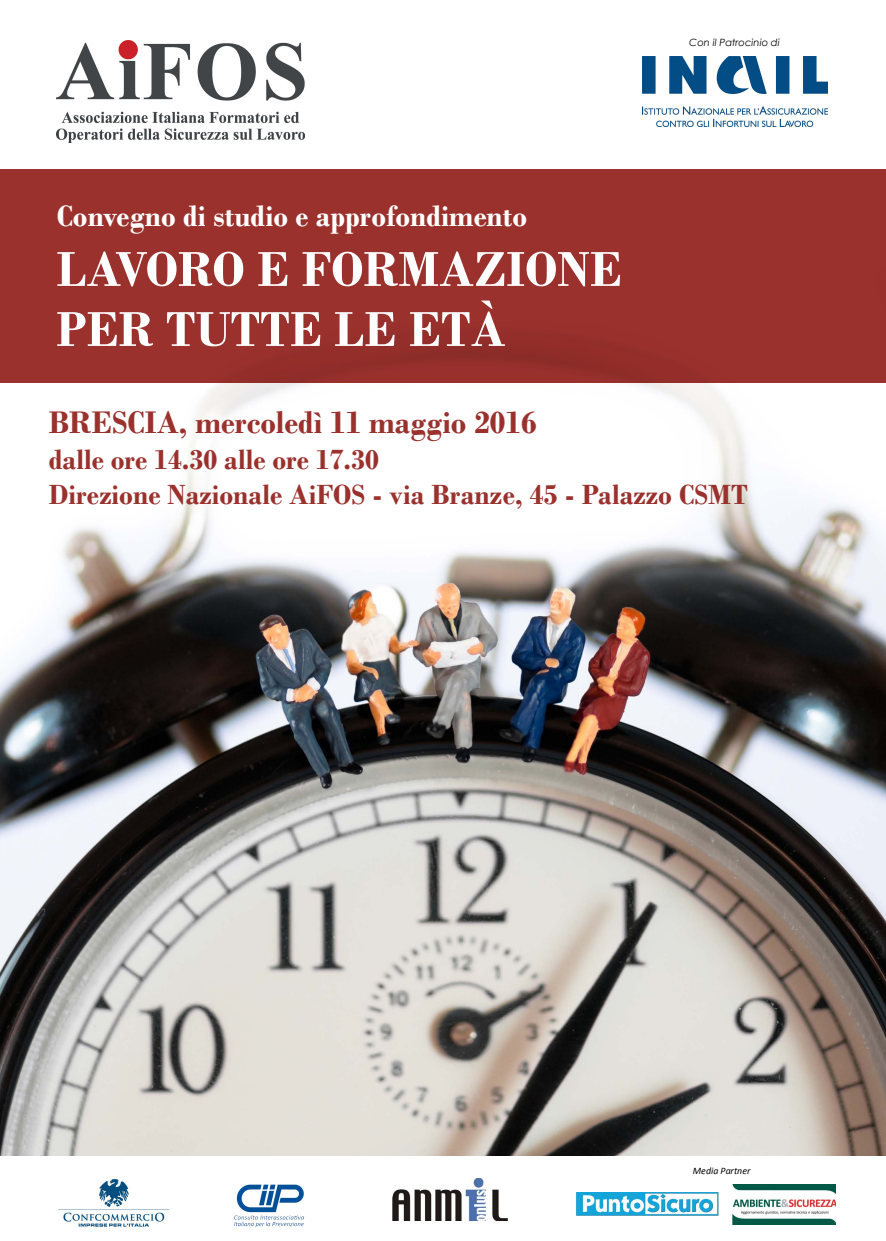
<style>
.page{position:relative;width:886px;height:1241px;background:#fff}
.page>*{position:absolute;margin:0;border:0;box-sizing:border-box;transform-origin:0 0}
.t1{font:700 51.5px/60px "Bodoni";color:#fff}
.t2{font:700 32.75px "Bodoni";color:#9a312d}
.t3{font:700 30.88px "Bodoni";color:#fff}
.t4{font:700 29.12px/35.4px "Bodoni";color:#9a312d}
.t5{font:italic 10px "Century Gothic";color:#000}
.t6{font:italic 9.88px "Calibri";color:#000}
</style>
<div class="page">
<img style="left:0;top:383px;width:886px;height:772px">
<img style="left:57px;top:40px;width:248px;height:103px">
<div style="left:0;top:169px;width:886px;height:214px;background:#9a312d"></div>
<img style="left:392px;top:1178px;width:115px;height:42px">
<img style="left:575px;top:1192px;width:144px;height:23px">
<img style="left:733px;top:1184px;width:102px;height:39px">
<img style="left:58px;top:1179px;width:112px;height:48px">
<img style="left:234px;top:1184px;width:70px;height:43px">
<img style="left:642px;top:56px;width:186px;height:70px">
<p class="t3" style="left:57px;top:197px;width:472px">Convegno di studio e approfondimento</p>
<h1 class="t1" style="left:57px;top:239px;width:567px">LAVORO E FORMAZIONE<br>PER TUTTE LE ETÀ</h1>
<p class="t5" style="left:689px;top:35px;width:92px">Con il Patrocinio di</p>
<p class="t2" style="left:49px;top:403px;width:489px">BRESCIA, mercoledì 11 maggio 2016</p>
<p class="t4" style="left:49px;top:441px;width:701px">dalle ore 14.30 alle ore 17.30<br>Direzione Nazionale AiFOS - via Branze, 45 - Palazzo CSMT</p>
<p class="t6" style="left:693px;top:1163px;width:59px">Media Partner</p>
</div>
